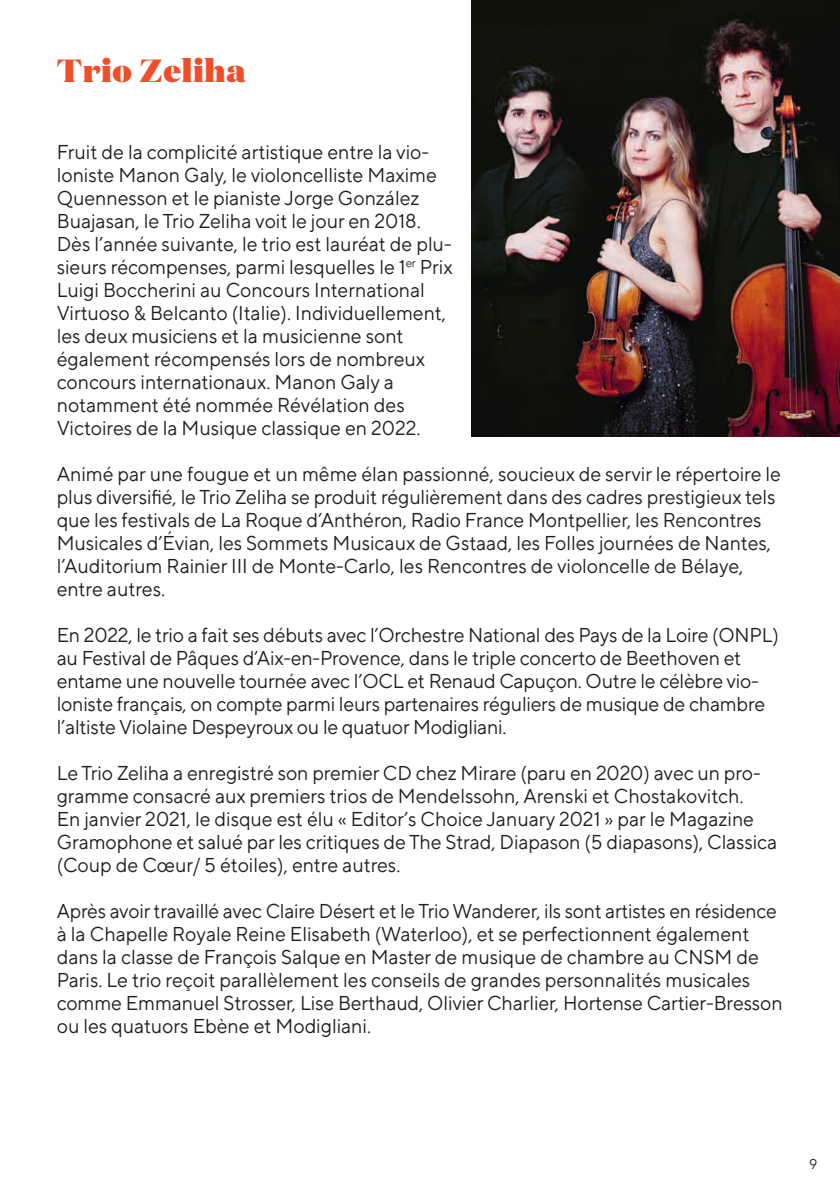
<style>
.page{position:relative;width:840px;height:1191px;background:#fff}
.page>*{position:absolute;margin:0;border:0;box-sizing:border-box;transform-origin:0 0}
.t1{font:900 32px "Domaine Display";letter-spacing:.02em;color:#f04d28}
.t2{font:20px/23px "TT Norms Pro Var Roman";color:#231f20}
.t3{font:20px/23px "TT Norms Pro Var Roman";color:#231f20;scale:.96 1}
.t4{font:14px "TT Norms Pro Var Roman";color:#231f20}
</style>
<div class="page">
<img style="left:471px;top:0;width:368px;height:437px">
<h1 class="t1" style="left:57px;top:49px;width:190px">Trio Zeliha</h1>
<p class="t2" style="left:57px;top:139px;width:397px">Fruit de la complicité artistique entre la vio&shy;loniste Manon Galy, le violoncelliste Maxime Quennesson et le pianiste Jorge González Buajasan, le Trio Zeliha voit le jour en 2018.<br>Dès l’année suivante, le trio est lauréat de plu&shy;sieurs récompenses, parmi lesquelles le 1<sup>er</sup> Prix Luigi Boccherini au Concours International Virtuoso &amp; Belcanto (Italie). Individuellement, les deux musiciens et la musicienne sont également récompensés lors de nombreux concours internationaux. Manon Galy a notamment été nommée Révélation des Victoires de la Musique classique en 2022.</p>
<p class="t2" style="left:57px;top:461px;width:725px">Animé par une fougue et un même élan passionné, soucieux de servir le répertoire le plus diversifié, le Trio Zeliha se produit régulièrement dans des cadres prestigieux tels que les festivals de La Roque d’Anthéron, Radio France Montpellier, les Rencontres Musicales d’Évian, les Sommets Musicaux de Gstaad, les Folles journées de Nantes, l’Auditorium Rainier III de Monte-Carlo, les Rencontres de violoncelle de Bélaye, entre autres.</p>
<p class="t2" style="left:57px;top:622px;width:723px">En 2022, le trio a fait ses débuts avec l’Orchestre National des Pays de la Loire (ONPL) au Festival de Pâques d’Aix-en-Provence, dans le triple concerto de Beethoven et entame une nouvelle tournée avec l’OCL et Renaud Capuçon. Outre le célèbre vio&shy;loniste français, on compte parmi leurs partenaires réguliers de musique de chambre l’altiste Violaine Despeyroux ou le quatuor Modigliani.</p>
<p class="t2" style="left:57px;top:760px;width:721px">Le Trio Zeliha a enregistré son premier CD chez Mirare (paru en 2020) avec un pro&shy;gramme consacré aux premiers trios de Mendelssohn, Arenski et Chostakovitch.<br>En janvier 2021, le disque est élu « Editor’s Choice January 2021 » par le Magazine Gramophone et salué par les critiques de The Strad, Diapason (5 diapasons), Classica (Coup de Cœur/ 5 étoiles), entre autres.</p>
<p class="t3" style="left:57px;top:898px;width:757px">Après avoir travaillé avec Claire Désert et le Trio Wanderer, ils sont artistes en résidence à la Chapelle Royale Reine Elisabeth (Waterloo), et se perfectionnent également dans la classe de François Salque en Master de musique de chambre au CNSM de Paris. Le trio reçoit parallèlement les conseils de grandes personnalités musicales comme Emmanuel Strosser, Lise Berthaud, Olivier Charlier, Hortense Cartier-Bresson ou les quatuors Ebène et Modigliani.</p>
<p class="t4" style="left:808px;top:1153px;width:10px">9</p>
</div>
